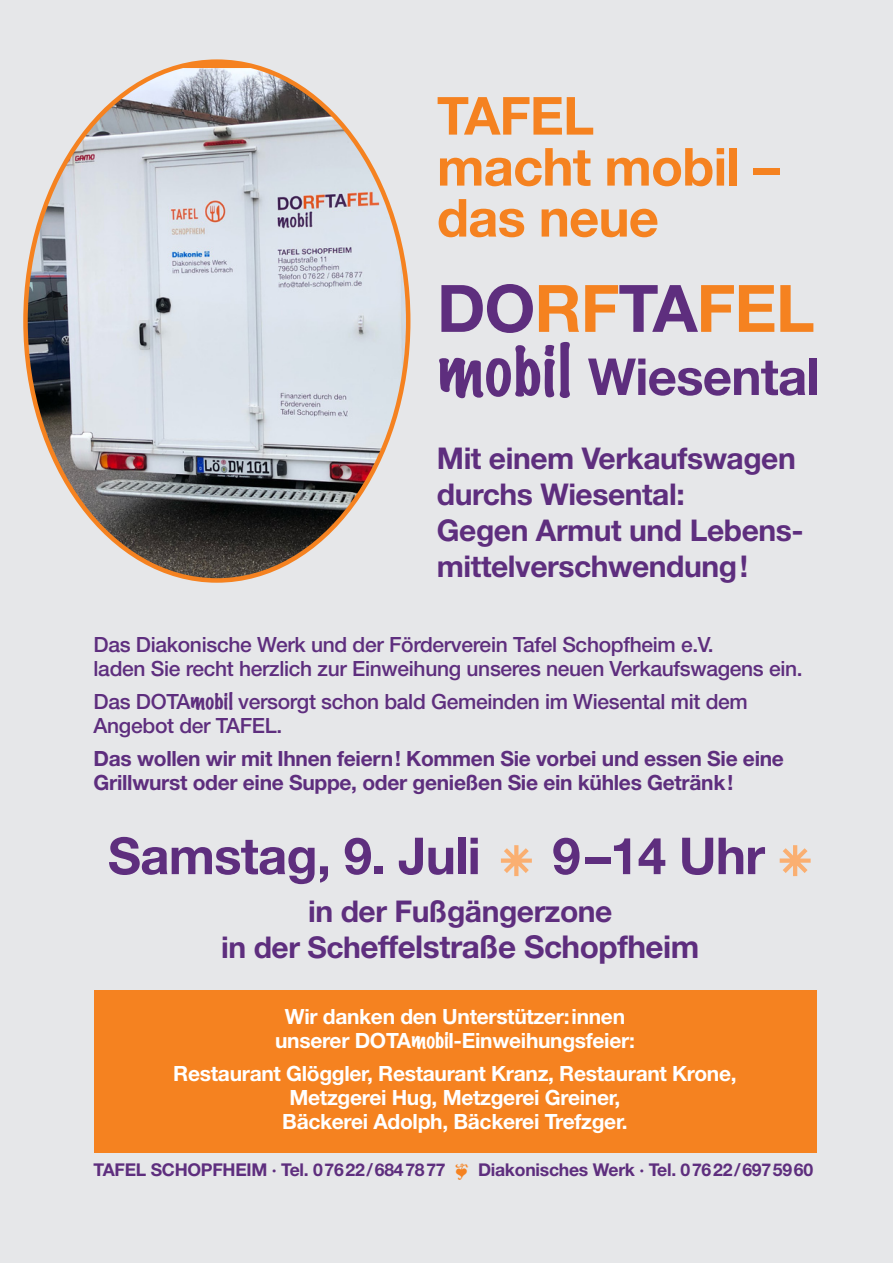
<style>
.page{position:relative;width:893px;height:1263px;background:#e6e7e9}
.page>*{position:absolute;margin:0;border:0;box-sizing:border-box;transform-origin:0 0}
.t1{font:700 65.4px "Helvetica Neue";letter-spacing:-.015em;color:#f58220}
.t2{font:100 65.4px "Marker Felt";letter-spacing:.02em;color:#5e2e7e}
.t3{font:700 52.5px/51px "Helvetica Neue";letter-spacing:-.015em;color:#f58220}
.t4{font:700 51px "Helvetica Neue";letter-spacing:-.015em;color:#5e2e7e}
.t5{font:700 31.5px "Helvetica Neue";letter-spacing:-.015em;color:#5e2e7e}
.t6{font:700 30px/36px "Helvetica Neue";letter-spacing:-.015em;color:#5e2e7e}
.t7{font:27.45px/30px "Helvetica Neue";color:#5e2e7e}
.t8{font:700 27.45px "Helvetica Neue";color:#5e2e7e}
.t9{font:500 21px/24px "Helvetica Neue";letter-spacing:-.015em;color:#5e2e7e}
.t10{font:700 21px/24px "Helvetica Neue";letter-spacing:-.015em;color:#fff;text-align:center}
.t11{font:700 21px/24px "Helvetica Neue";letter-spacing:-.015em;color:#5e2e7e}
.t12{font:700 17.7px "Helvetica Neue";letter-spacing:-.015em;color:#5e2e7e}
.s1{color:#5e2e7e}
.s2{font-family:"Marker Felt";font-weight:100}
.s3{font-weight:400;color:#faaf71}
.s4{font-size:30px}
.s5{font-family:"Minion Pro";font-weight:400;color:#f58220}
</style>
<div class="page">
<img style="left:26px;top:68px;width:382px;height:512px">
<div style="left:94px;top:990px;width:722px;height:162px;background:#f58220"></div>
<h2 class="t3" style="left:437px;top:89px;width:344px">TAFEL<br>macht mobil – das neue</h2>
<h1 class="t1" style="left:437px;top:268px;width:379px"><span class="s1">DO</span>RF<span class="s1">TA</span>FEL</h1>
<h1 class="t2" style="left:437px;top:319px;width:136px">mobil</h1>
<h3 class="t8" style="left:437px;top:428px;width:279px">TAFEL SCHOPFHEIM</h3>
<h3 class="t7" style="left:437px;top:460px;width:317px">Hauptstraße 11<br>79650 Schopfheim<br>Telefon 07622 / 6847877 info@tafel-schopfheim.de</h3>
<h3 class="t4" style="left:588px;top:345px;width:233px">Wiesental</h3>
<h3 class="t6" style="left:437px;top:439px;width:368px">Mit einem Verkaufswagen durchs Wiesental:<br>Gegen Armut und Lebens&shy;mittelverschwendung!</h3>
<p class="t9" style="left:94px;top:632px;width:711px">Das Diakonische Werk und der Förderverein Tafel Schopfheim e.V.<br>laden Sie recht herzlich zur Einweihung unseres neuen Verkaufswagens ein.</p>
<p class="t9" style="left:94px;top:689px;width:656px">Das DOTA<span class="s2">mobil</span> versorgt schon bald Gemeinden im Wiesental mit dem<br>Angebot der TAFEL.</p>
<p class="t11" style="left:94px;top:746px;width:692px">Das wollen wir mit Ihnen feiern! Kommen Sie vorbei und essen Sie eine<br>Grillwurst oder eine Suppe, oder genießen Sie ein kühles Getränk!</p>
<h3 class="t7" style="left:437px;top:639px;width:155px">Förderverein</h3>
<h3 class="t4" style="left:108px;top:824px;width:706px">Samstag, 9. Juli <span class="s3">⁕</span> 9–14 Uhr <span class="s3">⁕</span></h3>
<h3 class="t6" style="left:308px;top:893px;width:306px">in der Fußgängerzone</h3>
<h3 class="t5" style="left:221px;top:927px;width:480px"><span class="s4">in der Sch</span>effelstraße Schopfheim</h3>
<p class="t10" style="left:275px;top:1004px;width:361px">Wir danken den Unterstützer:innen unserer DOTA<span class="s2">mobi</span>l-Einweihungsfeier:</p>
<p class="t10" style="left:173px;top:1061px;width:565px">Restaurant Glöggler, Restaurant Kranz, Restaurant Krone,<br>Metzgerei Hug, Metzgerei Greiner,<br>Bäckerei Adolph, Bäckerei Trefzger.</p>
<p class="t12" style="left:94px;top:1158px;width:721px">TAFEL SCHOPFHEIM · Tel. 07622/6847877 <span class="s5">❦</span> Diakonisches Werk · Tel. 07622/6975960</p>
</div>
